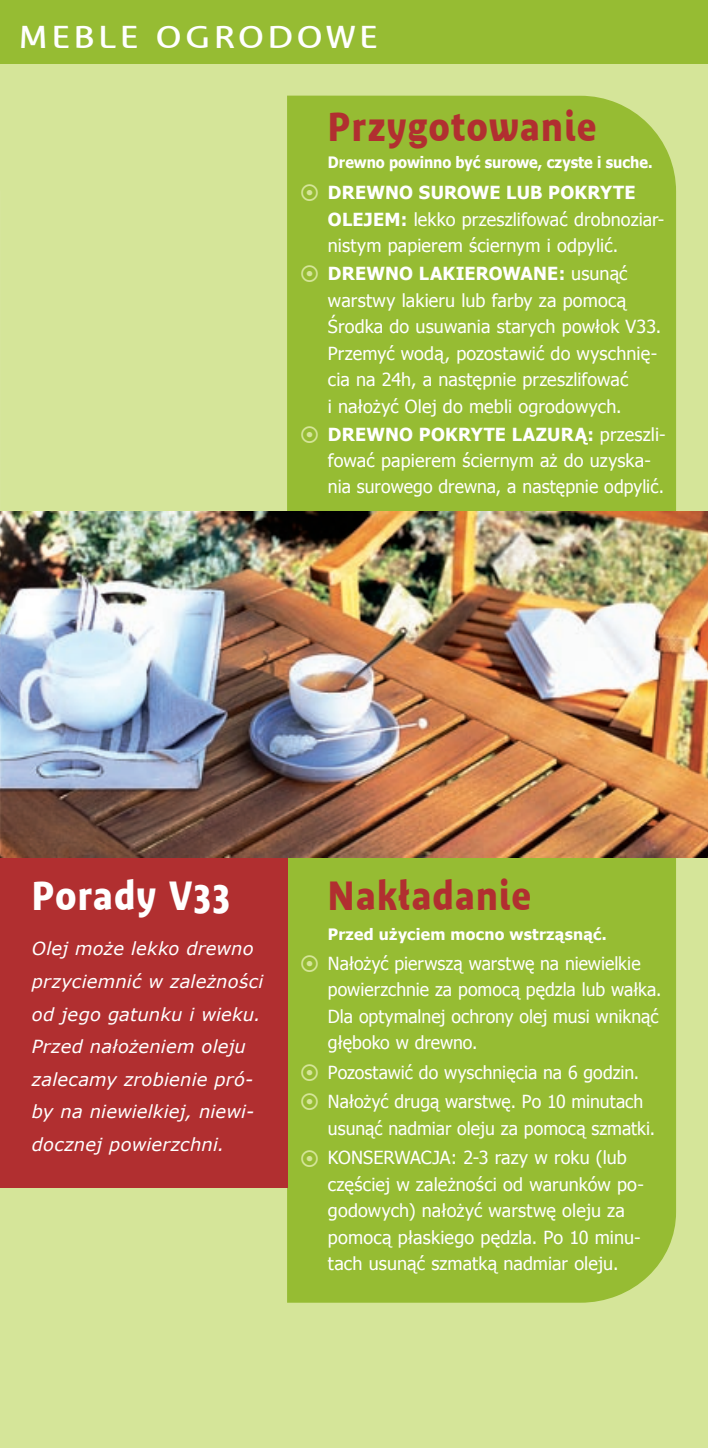
<style>
.page{position:relative;width:708px;height:1448px;background:#fff}
.page>*{position:absolute;margin:0;border:0;box-sizing:border-box;transform-origin:0 0}
.t1{font:700 40.5px "Bienvenue TT";letter-spacing:.045em;color:#b12f30;scale:.85 1}
.t2{font:700 40.5px "Bienvenue TT";letter-spacing:.04em;color:#fff;scale:.85 1}
.t3{font:31.5px "Bienvenue TT";letter-spacing:.09em;color:#fff;scale:1.15 1}
.t4{font:18px/26.8px "Tahoma";letter-spacing:.005em;color:#fff}
.t5{font:italic 18px/32.6px "Verdana";letter-spacing:.01em;color:#fff}
.t6{font:700 15.75px "Tahoma";letter-spacing:.01em;color:#fff;scale:.92 1}
.t7{font:700 15.75px "Tahoma";letter-spacing:.01em;color:#fff}
.s1{font-weight:700}
</style>
<div class="page">
<div style="left:0;top:64px;width:708px;height:1384px;background:#d5e599"></div>
<div style="left:0;top:0;width:708px;height:64px;background:#96bc33"></div>
<div style="left:287px;top:96px;width:389px;height:416px;background:#96bc33"></div>
<div style="left:287px;top:857px;width:389px;height:446px;background:#96bc33"></div>
<div style="left:0;top:856px;width:287px;height:332px;background:#b12f30"></div>
<img style="left:0;top:512px;width:708px;height:345px">
<svg style="left:301px;top:184px;width:17px;height:17px"></svg>
<svg style="left:301px;top:265px;width:17px;height:17px"></svg>
<svg style="left:301px;top:426px;width:17px;height:17px"></svg>
<svg style="left:301px;top:955px;width:17px;height:17px"></svg>
<svg style="left:301px;top:1150px;width:17px;height:17px"></svg>
<svg style="left:301px;top:1064px;width:17px;height:16px"></svg>
<svg style="left:301px;top:1093px;width:17px;height:17px"></svg>
<h2 class="t3" style="left:18px;top:19px;width:314px">MEBLE OGRODOWE</h2>
<h1 class="t1" style="left:328px;top:103px;width:317px">Przygotowanie</h1>
<p class="t6" style="left:328px;top:151px;width:355px">Drewno powinno być surowe, czyste i suche.</p>
<p class="t4" style="left:328px;top:179px;width:339px"><span class="s1">DREWNO SUROWE LUB POKRYTE OLEJEM:</span> lekko przeszlifować drobnoziar&shy;nistym papierem ściernym i odpylić.<br><span class="s1">DREWNO LAKIEROWANE:</span> usunąć warstwy lakieru lub farby za pomocą Środka do usuwania starych powłok V33.<br>Przemyć wodą, pozostawić do wyschnię&shy;cia na 24h, a następnie przeszlifować<br>i nałożyć Olej do mebli ogrodowych.<br><span class="s1">DREWNO POKRYTE LAZURĄ:</span> przeszli&shy;fować papierem ściernym aż do uzyska&shy;nia surowego drewna, a następnie odpylić.</p>
<h1 class="t2" style="left:32px;top:872px;width:235px">Porady V33</h1>
<p class="t5" style="left:32px;top:932px;width:233px">Olej może lekko drewno przyciemnić w zależności od jego gatunku i wieku.<br>Przed nałożeniem oleju zalecamy zrobienie pró&shy;by na niewielkiej, niewi&shy;docznej powierzchni.</p>
<h1 class="t1" style="left:328px;top:872px;width:241px">Nakładanie</h1>
<p class="t7" style="left:328px;top:923px;width:280px">Przed użyciem mocno wstrząsnąć.</p>
<p class="t4" style="left:328px;top:949px;width:335px">Nałożyć pierwszą warstwę na niewielkie powierzchnie za pomocą pędzla lub wałka.<br>Dla optymalnej ochrony olej musi wniknąć głęboko w drewno.</p>
<p class="t4" style="left:328px;top:1056px;width:317px;line-height:29.7px">Pozostawić do wyschnięcia na 6 godzin.<br>Nałożyć drugą warstwę. Po 10 minutach</p>
<p class="t4" style="left:328px;top:1112px;width:329px;line-height:29.7px">usunąć nadmiar oleju za pomocą szmatki.<br>KONSERWACJA: 2-3 razy w roku (lub</p>
<p class="t4" style="left:328px;top:1170px;width:317px">częściej w zależności od warunków po&shy;godowych) nałożyć warstwę oleju za pomocą płaskiego pędzla. Po 10 minu&shy;tach usunąć szmatką nadmiar oleju.</p>
</div>
